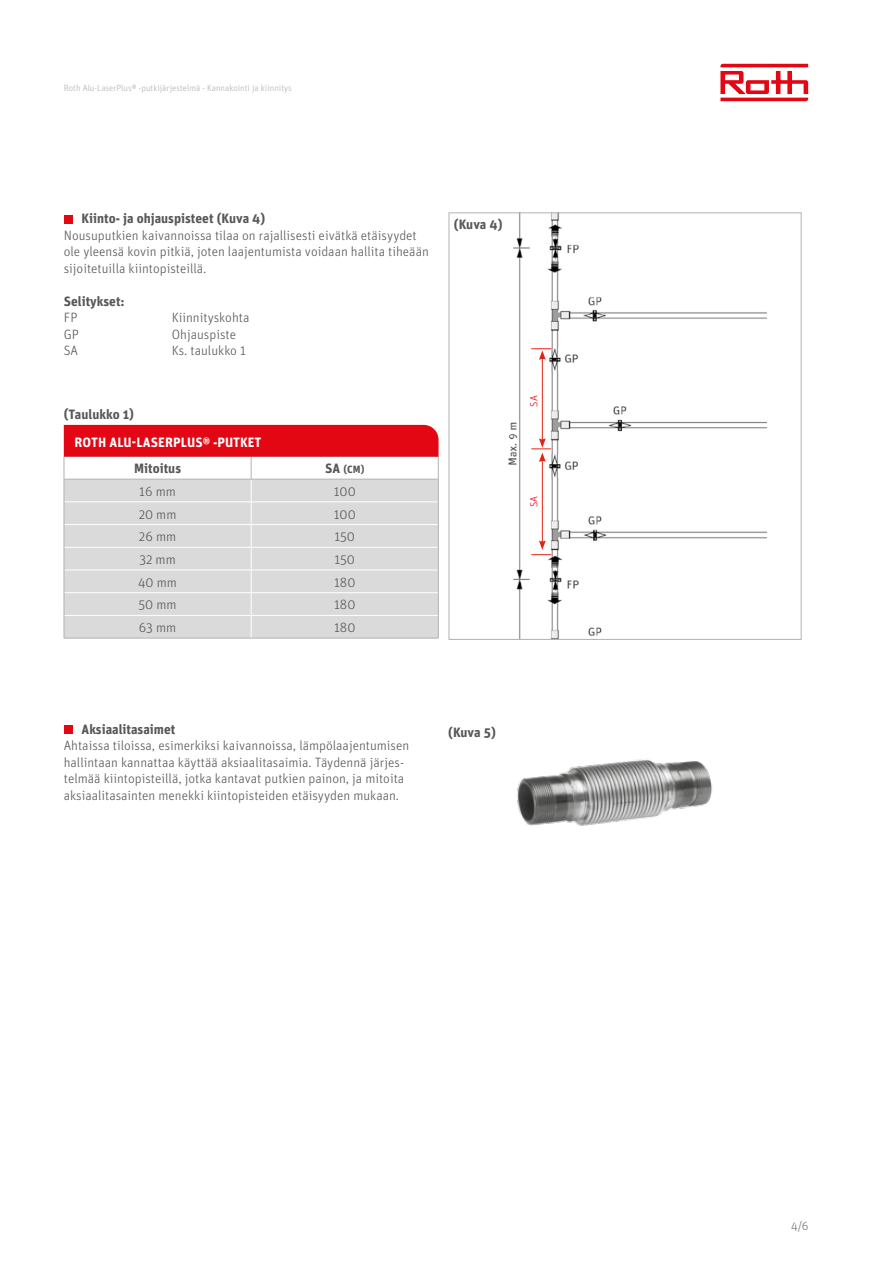
<style>
.page{position:relative;width:872px;height:1263px;background:#fff}
.page>*{position:absolute;margin:0;border:0;box-sizing:border-box;transform-origin:0 0}
.t1{font:300 13.5px/16.5px "Unit OT";color:#575756}
.t2{font:700 13.5px "Unit OT";color:#575756}
.t3{font:700 13.5px "Unit OT";letter-spacing:.01em;color:#fff}
.t4{font:300 12px "Unit OT";color:#706f6f}
.t5{font:700 10.5px "Unit OT";color:#575756}
.t6{font:300 10.5px "Unit OT";color:#e30613}
.t7{font:300 9px "Unit OT";color:#b3b2b2}
.s1{font-size:13.5px}
</style>
<div class="page">
<img style="left:508px;top:215px;width:259px;height:423px">
<div style="left:449px;top:213px;width:352px;height:427px;border:1px solid #b3b2b2"></div>
<hr style="left:542px;top:460px;width:1px;height:83px;background:#e42313">
<svg style="left:531px;top:540px;width:20px;height:15px"></svg>
<hr style="left:542px;top:357px;width:1px;height:84px;background:#e42313">
<svg style="left:531px;top:348px;width:20px;height:12px"></svg>
<svg style="left:531px;top:438px;width:20px;height:24px"></svg>
<hr style="left:64px;top:638px;width:187px;height:1px;background:#b3b2b2">
<hr style="left:251px;top:638px;width:187px;height:1px;background:#b3b2b2">
<svg style="left:64px;top:425px;width:375px;height:213px;background:#dfbfc0"></svg>
<svg style="left:720px;top:64px;width:88px;height:37px"></svg>
<div style="left:64px;top:215px;width:8px;height:8px;background:#e30613"></div>
<img style="left:517px;top:759px;width:195px;height:67px">
<div style="left:64px;top:725px;width:8px;height:9px;background:#e30613"></div>
<p class="t7" style="left:64px;top:83px;width:230px">Roth Alu-LaserPlus® ‑putkijärjestelmä - Kannakointi ja kiinnitys</p>
<p class="t2" style="left:82px;top:210px;width:185px">Kiinto- ja ohjauspisteet (Kuva 4)</p>
<p class="t1" style="left:64px;top:227px;width:366px">Nousuputkien kaivannoissa tilaa on rajallisesti eivätkä etäisyydet ole yleensä kovin pitkiä, joten laajentumista voidaan hallita tiheään sijoitetuilla kiintopisteillä.</p>
<p class="t2" style="left:64px;top:292px;width:63px">Selitykset:</p>
<p class="t1" style="left:64px;top:309px;width:15px">FP</p>
<p class="t1" style="left:172px;top:309px;width:79px">Kiinnityskohta</p>
<p class="t1" style="left:64px;top:326px;width:17px">GP</p>
<p class="t1" style="left:172px;top:326px;width:66px">Ohjauspiste</p>
<p class="t1" style="left:64px;top:342px;width:16px">SA</p>
<p class="t1" style="left:172px;top:342px;width:76px">Ks. taulukko 1</p>
<p class="t2" style="left:64px;top:405px;width:72px">(Taulukko 1)</p>
<p class="t3" style="left:74px;top:434px;width:189px">ROTH ALU-LASERPLUS® ‑PUTKET</p>
<p class="t2" style="left:134px;top:460px;width:49px">Mitoitus</p>
<p class="t5" style="left:325px;top:463px;width:41px"><span class="s1">SA</span> (CM)</p>
<p class="t1" style="left:139px;top:483px;width:38px">16 mm</p>
<p class="t1" style="left:334px;top:483px;width:24px">100</p>
<p class="t1" style="left:139px;top:506px;width:39px">20 mm</p>
<p class="t1" style="left:334px;top:506px;width:24px">100</p>
<p class="t1" style="left:139px;top:528px;width:39px">26 mm</p>
<p class="t1" style="left:334px;top:528px;width:22px">150</p>
<p class="t1" style="left:139px;top:551px;width:38px">32 mm</p>
<p class="t1" style="left:334px;top:551px;width:22px">150</p>
<p class="t1" style="left:138px;top:574px;width:40px">40 mm</p>
<p class="t1" style="left:334px;top:574px;width:23px">180</p>
<p class="t1" style="left:139px;top:596px;width:40px">50 mm</p>
<p class="t1" style="left:334px;top:596px;width:23px">180</p>
<p class="t1" style="left:139px;top:619px;width:39px">63 mm</p>
<p class="t1" style="left:334px;top:619px;width:23px">180</p>
<p class="t2" style="left:454px;top:215px;width:50px">(Kuva 4)</p>
<p class="t6" style="left:527px;top:407px;width:13px;rotate:-90deg">SA</p>
<p class="t6" style="left:527px;top:507px;width:13px;rotate:-90deg">SA</p>
<p class="t2" style="left:82px;top:720px;width:95px">Aksiaalitasaimet</p>
<p class="t1" style="left:64px;top:737px;width:347px">Ahtaissa tiloissa, esimerkiksi kaivannoissa, lämpölaajentumisen hallintaan kannattaa käyttää aksiaalitasaimia. Täydennä järjes&shy;telmää kiintopisteillä, jotka kantavat putkien painon, ja mitoita aksiaalitasainten menekki kiintopisteiden etäisyyden mukaan.</p>
<p class="t2" style="left:448px;top:723px;width:49px">(Kuva 5)</p>
<p class="t4" style="left:791px;top:1219px;width:19px">4/6</p>
</div>
